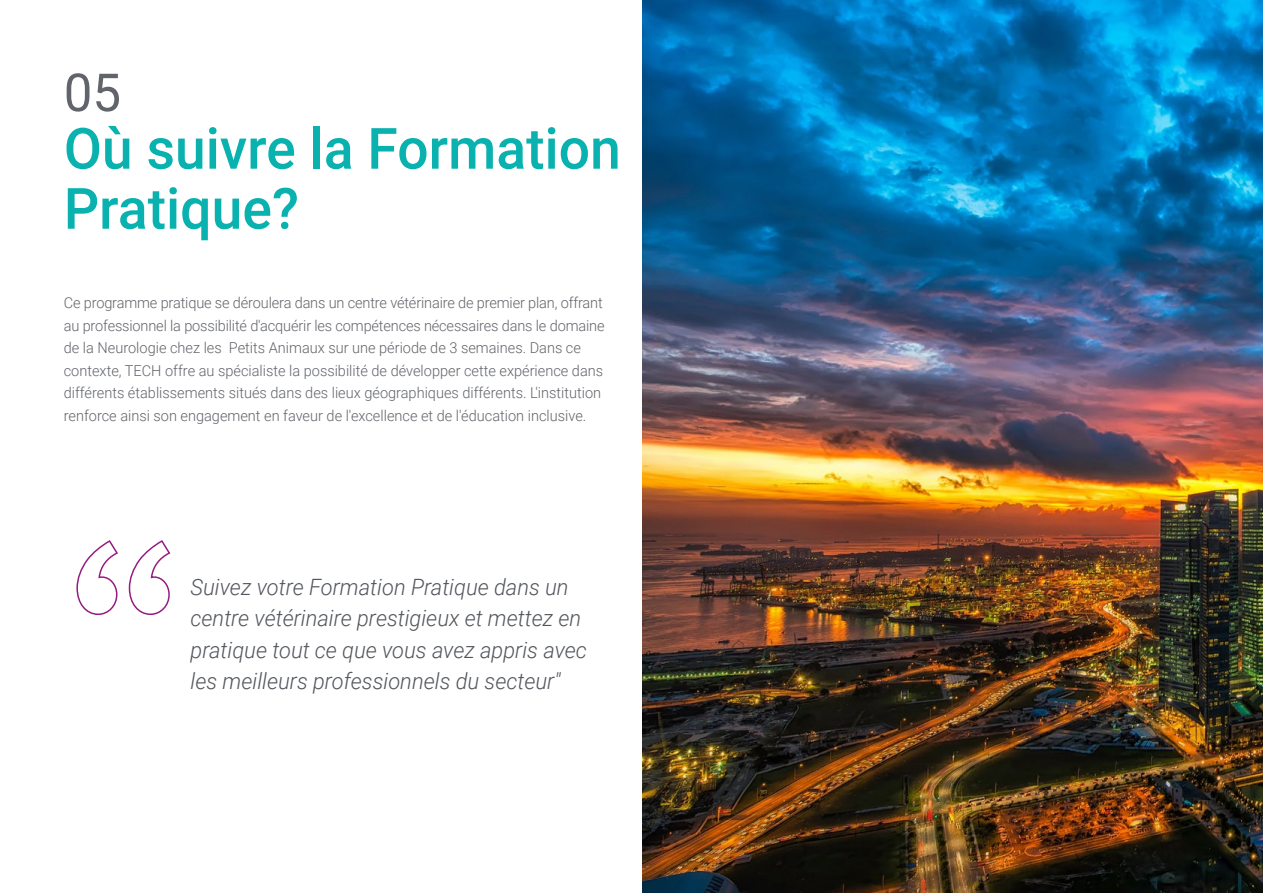
<style>
.page{position:relative;width:1263px;height:893px;background:#fff}
.page>*{position:absolute;margin:0;border:0;box-sizing:border-box;transform-origin:0 0}
.t1{font:500 57px/60px "Roboto";color:#09b2af}
.t2{font:52.5px "Roboto";color:#61646a}
.t3{font:italic 300 22.5px/31.5px "Roboto";color:#52555b}
.t4{font:300 15px/22.5px "Roboto";color:#61646a}
</style>
<div class="page">
<svg style="left:76px;top:540px;width:95px;height:75px"></svg>
<img style="left:642px;top:0;width:621px;height:893px">
<h2 class="t2" style="left:64px;top:56px;width:59px">05</h2>
<h1 class="t1" style="left:64px;top:116px;width:558px">Où suivre la Formation<br>Pratique?</h1>
<p class="t4" style="left:64px;top:291px;width:542px">Ce programme pratique se déroulera dans un centre vétérinaire de premier plan, offrant au professionnel la possibilité d'acquérir les compétences nécessaires dans le domaine de la Neurologie chez les Petits Animaux sur une période de 3 semaines. Dans ce contexte, TECH offre au spécialiste la possibilité de développer cette expérience dans différents établissements situés dans des lieux géographiques différents. L'institution renforce ainsi son engagement en faveur de l'excellence et de l'éducation inclusive.</p>
<h3 class="t3" style="left:191px;top:570px;width:398px">Suivez votre Formation Pratique dans un centre vétérinaire prestigieux et mettez en pratique tout ce que vous avez appris avec les meilleurs professionnels du secteur"</h3>
</div>
